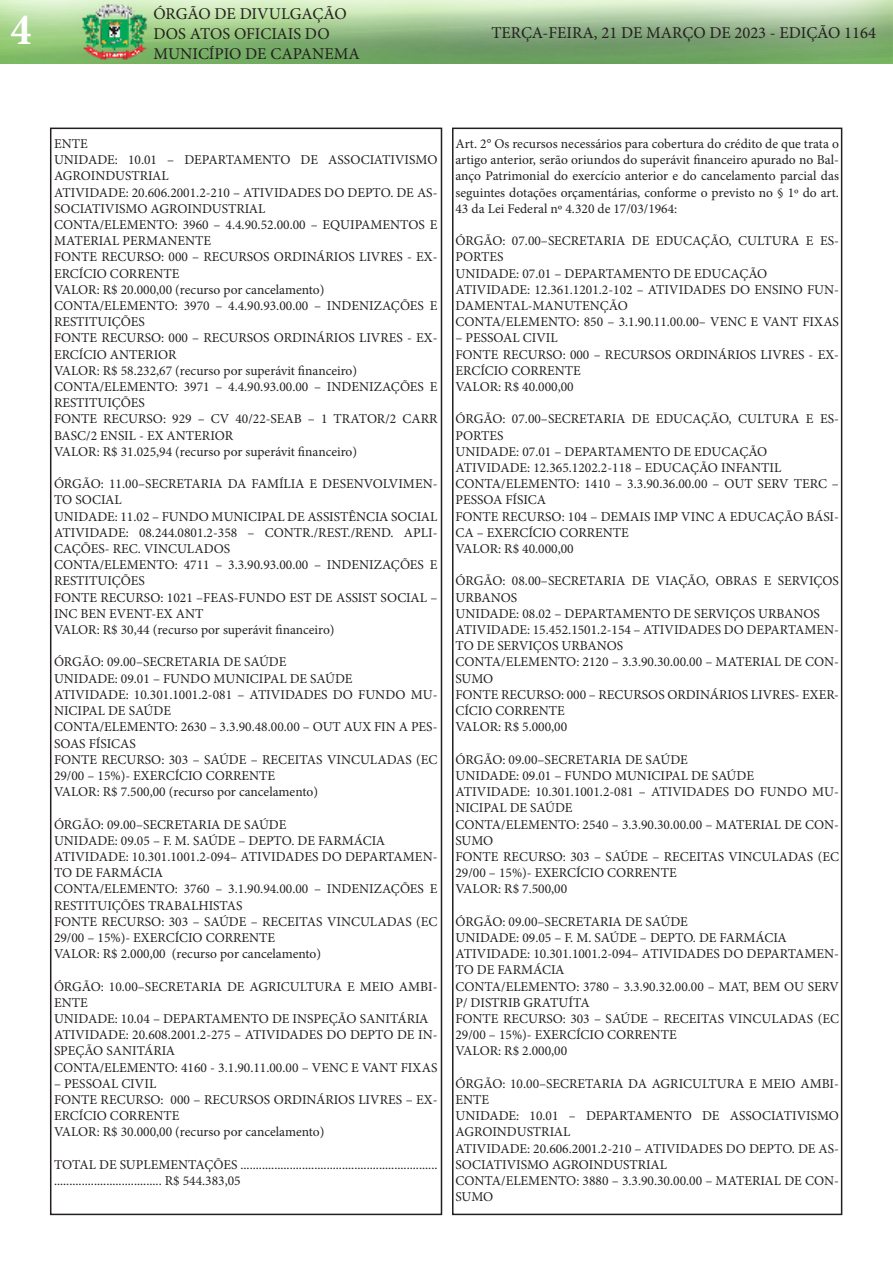
<style>
.page{position:relative;width:893px;height:1263px;background:#fff}
.page>*{position:absolute;margin:0;border:0;box-sizing:border-box;transform-origin:0 0}
.t1{font:700 condensed 45px "Minion Pro";color:#fff}
.t2{font:16.5px/19.8px "Minion Pro";color:#231f20}
.t3{font:13.5px/16.2px "Minion Pro";color:#231f20}
</style>
<div class="page">
<div style="left:50px;top:128px;width:392px;height:1087px;border:2px solid #231f20"></div>
<img style="left:0;top:0;width:893px;height:64px">
<div style="left:452px;top:128px;width:390px;height:1087px;border:2px solid #231f20"></div>
<h1 class="t1" style="left:11px;top:-1px;width:22px">4</h1>
<p class="t2" style="left:153px;top:4px;width:208px">ÓRGÃO DE DIVULGAÇÃO<br>DOS ATOS OFICIAIS DO<br>MUNICÍPIO DE CAPANEMA</p>
<p class="t2" style="left:491px;top:23px;width:386px">TERÇA-FEIRA, 21 DE MARÇO DE 2023 - EDIÇÃO 1164</p>
<p class="t3" style="left:54px;top:136px;width:35px">ENTE</p>
<p class="t3" style="left:54px;top:152px;width:385px">UNIDADE: 10.01 – DEPARTAMENTO DE ASSOCIATIVISMO<br>AGROINDUSTRIAL</p>
<p class="t3" style="left:54px;top:184px;width:385px">ATIVIDADE: 20.606.2001.2-210 – ATIVIDADES DO DEPTO. DE AS-<br>SOCIATIVISMO AGROINDUSTRIAL</p>
<p class="t3" style="left:54px;top:217px;width:385px">CONTA/ELEMENTO: 3960 – 4.4.90.52.00.00 – EQUIPAMENTOS E<br>MATERIAL PERMANENTE</p>
<p class="t3" style="left:54px;top:249px;width:385px">FONTE RECURSO: 000 – RECURSOS ORDINÁRIOS LIVRES - EX-<br>ERCÍCIO CORRENTE</p>
<p class="t3" style="left:54px;top:281px;width:272px">VALOR: R$ 20.000,00 (recurso por cancelamento)</p>
<p class="t3" style="left:54px;top:298px;width:385px">CONTA/ELEMENTO: 3970 – 4.4.90.93.00.00 – INDENIZAÇÕES E<br>RESTITUIÇÕES</p>
<p class="t3" style="left:54px;top:330px;width:385px">FONTE RECURSO: 000 – RECURSOS ORDINÁRIOS LIVRES - EX-<br>ERCÍCIO ANTERIOR</p>
<p class="t3" style="left:54px;top:362px;width:305px">VALOR: R$ 58.232,67 (recurso por superávit financeiro)</p>
<p class="t3" style="left:54px;top:379px;width:385px">CONTA/ELEMENTO: 3971 – 4.4.90.93.00.00 – INDENIZAÇÕES E<br>RESTITUIÇÕES</p>
<p class="t3" style="left:54px;top:411px;width:385px">FONTE RECURSO: 929 – CV 40/22-SEAB – 1 TRATOR/2 CARR<br>BASC/2 ENSIL - EX ANTERIOR</p>
<p class="t3" style="left:54px;top:443px;width:305px">VALOR: R$ 31.025,94 (recurso por superávit financeiro)</p>
<p class="t3" style="left:54px;top:476px;width:385px">ÓRGÃO: 11.00–SECRETARIA DA FAMÍLIA E DESENVOLVIMEN-<br>TO SOCIAL</p>
<p class="t3" style="left:54px;top:508px;width:385px">UNIDADE: 11.02 – FUNDO MUNICIPAL DE ASSISTÊNCIA SOCIAL</p>
<p class="t3" style="left:54px;top:524px;width:385px">ATIVIDADE: 08.244.0801.2-358 – CONTR./REST./REND. APLI-<br>CAÇÕES- REC. VINCULADOS</p>
<p class="t3" style="left:54px;top:557px;width:385px">CONTA/ELEMENTO: 4711 – 3.3.90.93.00.00 – INDENIZAÇÕES E<br>RESTITUIÇÕES</p>
<p class="t3" style="left:54px;top:589px;width:385px">FONTE RECURSO: 1021 –FEAS-FUNDO EST DE ASSIST SOCIAL –<br>INC BEN EVENT-EX ANT</p>
<p class="t3" style="left:54px;top:622px;width:282px">VALOR: R$ 30,44 (recurso por superávit financeiro)</p>
<p class="t3" style="left:54px;top:654px;width:234px">ÓRGÃO: 09.00–SECRETARIA DE SAÚDE</p>
<p class="t3" style="left:54px;top:670px;width:300px">UNIDADE: 09.01 – FUNDO MUNICIPAL DE SAÚDE</p>
<p class="t3" style="left:54px;top:686px;width:385px">ATIVIDADE: 10.301.1001.2-081 – ATIVIDADES DO FUNDO MU-<br>NICIPAL DE SAÚDE</p>
<p class="t3" style="left:54px;top:719px;width:385px">CONTA/ELEMENTO: 2630 – 3.3.90.48.00.00 – OUT AUX FIN A PES-<br>SOAS FÍSICAS</p>
<p class="t3" style="left:54px;top:751px;width:385px">FONTE RECURSO: 303 – SAÚDE – RECEITAS VINCULADAS (EC<br>29/00 – 15%)- EXERCÍCIO CORRENTE</p>
<p class="t3" style="left:54px;top:784px;width:266px">VALOR: R$ 7.500,00 (recurso por cancelamento)</p>
<p class="t3" style="left:54px;top:816px;width:234px">ÓRGÃO: 09.00–SECRETARIA DE SAÚDE</p>
<p class="t3" style="left:54px;top:832px;width:333px">UNIDADE: 09.05 – F. M. SAÚDE – DEPTO. DE FARMÁCIA</p>
<p class="t3" style="left:54px;top:848px;width:385px">ATIVIDADE: 10.301.1001.2-094– ATIVIDADES DO DEPARTAMEN-<br>TO DE FARMÁCIA</p>
<p class="t3" style="left:54px;top:881px;width:385px">CONTA/ELEMENTO: 3760 – 3.1.90.94.00.00 – INDENIZAÇÕES E<br>RESTITUIÇÕES TRABALHISTAS</p>
<p class="t3" style="left:54px;top:913px;width:385px">FONTE RECURSO: 303 – SAÚDE – RECEITAS VINCULADAS (EC<br>29/00 – 15%)- EXERCÍCIO CORRENTE</p>
<p class="t3" style="left:54px;top:946px;width:269px">VALOR: R$ 2.000,00 (recurso por cancelamento)</p>
<p class="t3" style="left:54px;top:978px;width:385px">ÓRGÃO: 10.00–SECRETARIA DE AGRICULTURA E MEIO AMBI-<br>ENTE</p>
<p class="t3" style="left:54px;top:1010px;width:376px">UNIDADE: 10.04 – DEPARTAMENTO DE INSPEÇÃO SANITÁRIA</p>
<p class="t3" style="left:54px;top:1027px;width:385px">ATIVIDADE: 20.608.2001.2-275 – ATIVIDADES DO DEPTO DE IN-<br>SPEÇÃO SANITÁRIA</p>
<p class="t3" style="left:54px;top:1059px;width:385px">CONTA/ELEMENTO: 4160 - 3.1.90.11.00.00 – VENC E VANT FIXAS</p>
<p class="t3" style="left:54px;top:1075px;width:104px">– PESSOAL CIVIL</p>
<p class="t3" style="left:54px;top:1091px;width:385px">FONTE RECURSO: 000 – RECURSOS ORDINÁRIOS LIVRES – EX-<br>ERCÍCIO CORRENTE</p>
<p class="t3" style="left:54px;top:1124px;width:272px">VALOR: R$ 30.000,00 (recurso por cancelamento)</p>
<p class="t3" style="left:54px;top:1156px;width:385px">TOTAL DE SUPLEMENTAÇÕES ................................................................ ................................... R$ 544.383,05</p>
<p class="t3" style="left:455px;top:136px;width:385px;text-align:justify">Art. 2° Os recursos necessários para cobertura do crédito de que trata o artigo anterior, serão oriundos do superávit financeiro apurado no Bal&shy;anço Patrimonial do exercício anterior e do cancelamento parcial das seguintes dotações orçamentárias, conforme o previsto no § 1º do art.<br>43 da Lei Federal nº 4.320 de 17/03/1964:</p>
<p class="t3" style="left:455px;top:233px;width:385px">ÓRGÃO: 07.00–SECRETARIA DE EDUCAÇÃO, CULTURA E ES-<br>PORTES</p>
<p class="t3" style="left:455px;top:265px;width:313px">UNIDADE: 07.01 – DEPARTAMENTO DE EDUCAÇÃO</p>
<p class="t3" style="left:455px;top:281px;width:385px">ATIVIDADE: 12.361.1201.2-102 – ATIVIDADES DO ENSINO FUN-<br>DAMENTAL-MANUTENÇÃO</p>
<p class="t3" style="left:455px;top:314px;width:385px">CONTA/ELEMENTO: 850 – 3.1.90.11.00.00– VENC E VANT FIXAS</p>
<p class="t3" style="left:455px;top:330px;width:104px">– PESSOAL CIVIL</p>
<p class="t3" style="left:455px;top:346px;width:385px">FONTE RECURSO: 000 – RECURSOS ORDINÁRIOS LIVRES - EX-<br>ERCÍCIO CORRENTE</p>
<p class="t3" style="left:455px;top:379px;width:120px">VALOR: R$ 40.000,00</p>
<p class="t3" style="left:455px;top:411px;width:385px">ÓRGÃO: 07.00–SECRETARIA DE EDUCAÇÃO, CULTURA E ES-<br>PORTES</p>
<p class="t3" style="left:455px;top:443px;width:313px">UNIDADE: 07.01 – DEPARTAMENTO DE EDUCAÇÃO</p>
<p class="t3" style="left:455px;top:460px;width:327px">ATIVIDADE: 12.365.1202.2-118 – EDUCAÇÃO INFANTIL</p>
<p class="t3" style="left:455px;top:476px;width:385px">CONTA/ELEMENTO: 1410 – 3.3.90.36.00.00 – OUT SERV TERC –<br>PESSOA FÍSICA</p>
<p class="t3" style="left:455px;top:508px;width:385px">FONTE RECURSO: 104 – DEMAIS IMP VINC A EDUCAÇÃO BÁSI-<br>CA – EXERCÍCIO CORRENTE</p>
<p class="t3" style="left:455px;top:541px;width:120px">VALOR: R$ 40.000,00</p>
<p class="t3" style="left:455px;top:573px;width:385px">ÓRGÃO: 08.00–SECRETARIA DE VIAÇÃO, OBRAS E SERVIÇOS<br>URBANOS</p>
<p class="t3" style="left:455px;top:605px;width:366px">UNIDADE: 08.02 – DEPARTAMENTO DE SERVIÇOS URBANOS</p>
<p class="t3" style="left:455px;top:622px;width:385px">ATIVIDADE: 15.452.1501.2-154 – ATIVIDADES DO DEPARTAMEN-<br>TO DE SERVIÇOS URBANOS</p>
<p class="t3" style="left:455px;top:654px;width:385px">CONTA/ELEMENTO: 2120 – 3.3.90.30.00.00 – MATERIAL DE CON-<br>SUMO</p>
<p class="t3" style="left:455px;top:686px;width:385px">FONTE RECURSO: 000 – RECURSOS ORDINÁRIOS LIVRES- EXER-<br>CÍCIO CORRENTE</p>
<p class="t3" style="left:455px;top:719px;width:113px">VALOR: R$ 5.000,00</p>
<p class="t3" style="left:455px;top:751px;width:234px">ÓRGÃO: 09.00–SECRETARIA DE SAÚDE</p>
<p class="t3" style="left:455px;top:767px;width:300px">UNIDADE: 09.01 – FUNDO MUNICIPAL DE SAÚDE</p>
<p class="t3" style="left:455px;top:784px;width:385px">ATIVIDADE: 10.301.1001.2-081 – ATIVIDADES DO FUNDO MU-<br>NICIPAL DE SAÚDE</p>
<p class="t3" style="left:455px;top:816px;width:385px">CONTA/ELEMENTO: 2540 – 3.3.90.30.00.00 – MATERIAL DE CON-<br>SUMO</p>
<p class="t3" style="left:455px;top:848px;width:385px">FONTE RECURSO: 303 – SAÚDE – RECEITAS VINCULADAS (EC<br>29/00 – 15%)- EXERCÍCIO CORRENTE</p>
<p class="t3" style="left:455px;top:881px;width:113px">VALOR: R$ 7.500,00</p>
<p class="t3" style="left:455px;top:913px;width:234px">ÓRGÃO: 09.00–SECRETARIA DE SAÚDE</p>
<p class="t3" style="left:455px;top:929px;width:333px">UNIDADE: 09.05 – F. M. SAÚDE – DEPTO. DE FARMÁCIA</p>
<p class="t3" style="left:455px;top:946px;width:385px">ATIVIDADE: 10.301.1001.2-094– ATIVIDADES DO DEPARTAMEN-<br>TO DE FARMÁCIA</p>
<p class="t3" style="left:455px;top:978px;width:385px">CONTA/ELEMENTO: 3780 – 3.3.90.32.00.00 – MAT, BEM OU SERV<br>P/ DISTRIB GRATUÍTA</p>
<p class="t3" style="left:455px;top:1010px;width:385px">FONTE RECURSO: 303 – SAÚDE – RECEITAS VINCULADAS (EC<br>29/00 – 15%)- EXERCÍCIO CORRENTE</p>
<p class="t3" style="left:455px;top:1043px;width:113px">VALOR: R$ 2.000,00</p>
<p class="t3" style="left:455px;top:1075px;width:385px">ÓRGÃO: 10.00–SECRETARIA DA AGRICULTURA E MEIO AMBI-<br>ENTE</p>
<p class="t3" style="left:455px;top:1108px;width:385px">UNIDADE: 10.01 – DEPARTAMENTO DE ASSOCIATIVISMO<br>AGROINDUSTRIAL</p>
<p class="t3" style="left:455px;top:1140px;width:385px">ATIVIDADE: 20.606.2001.2-210 – ATIVIDADES DO DEPTO. DE AS-<br>SOCIATIVISMO AGROINDUSTRIAL</p>
<p class="t3" style="left:455px;top:1172px;width:385px">CONTA/ELEMENTO: 3880 – 3.3.90.30.00.00 – MATERIAL DE CON-<br>SUMO</p>
</div>
